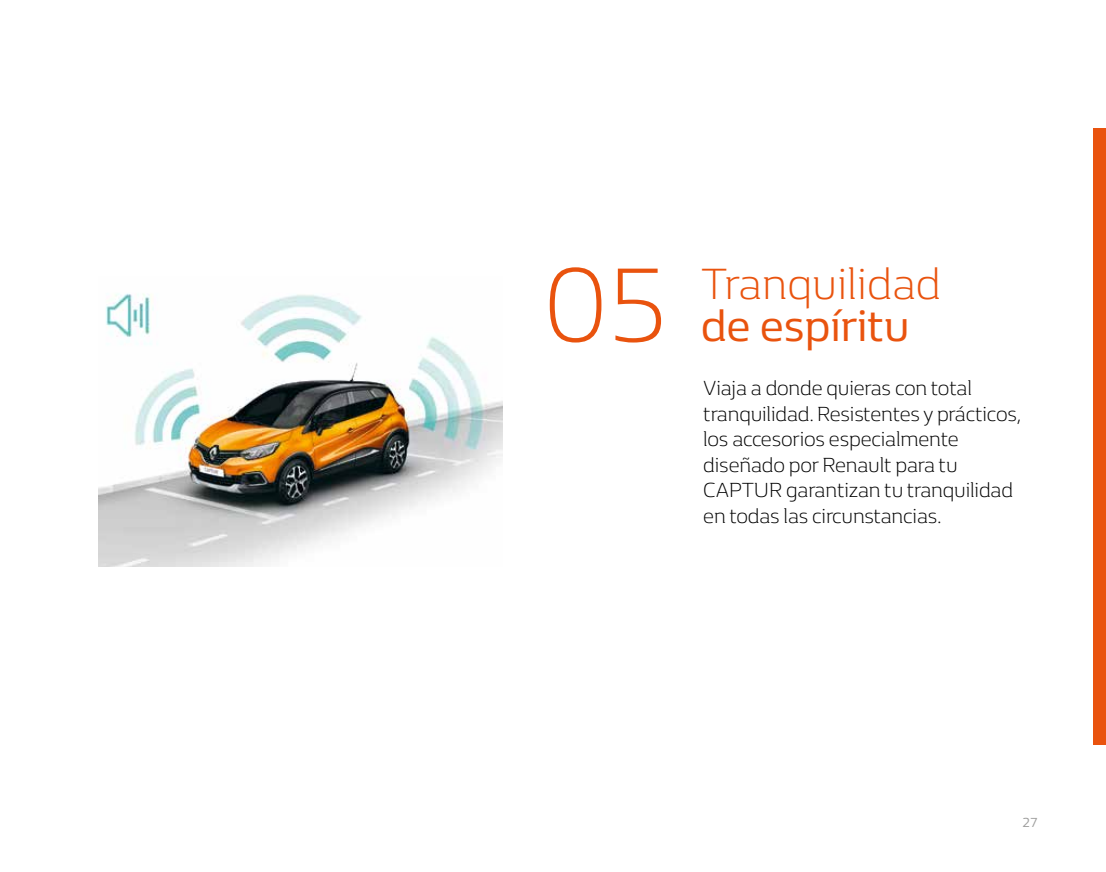
<style>
.page{position:relative;width:1106px;height:872px;background:#fff}
.page>*{position:absolute;margin:0;border:0;box-sizing:border-box;transform-origin:0 0}
.t1{font:300 108px "Renault Life";color:#e9530e}
.t2{font:300 45px "Renault Life";color:#e9530e}
.t3{font:45px "Renault Life";color:#e9530e}
.t4{font:300 21px/25.5px "Renault Life";letter-spacing:-.01em;color:#000}
.t5{font:13.5px "Renault Life";color:#9d9d9c}
</style>
<div class="page">
<div style="left:1093px;top:128px;width:13px;height:616px;background:#e9530e"></div>
<img style="left:99px;top:293px;width:404px;height:273px">
<h1 class="t1" style="left:544px;top:232px;width:126px">05</h1>
<h2 class="t2" style="left:701px;top:253px;width:241px">Tranquilidad</h2>
<h2 class="t3" style="left:701px;top:296px;width:210px">de espíritu</h2>
<p class="t4" style="left:703px;top:374px;width:320px">Viaja a donde quieras con total tranquilidad. Resistentes y prácticos, los accesorios especialmente diseñado por Renault para tu<br>CAPTUR garantizan tu tranquilidad en todas las circunstancias.</p>
<p class="t5" style="left:1022px;top:813px;width:17px">27</p>
</div>
